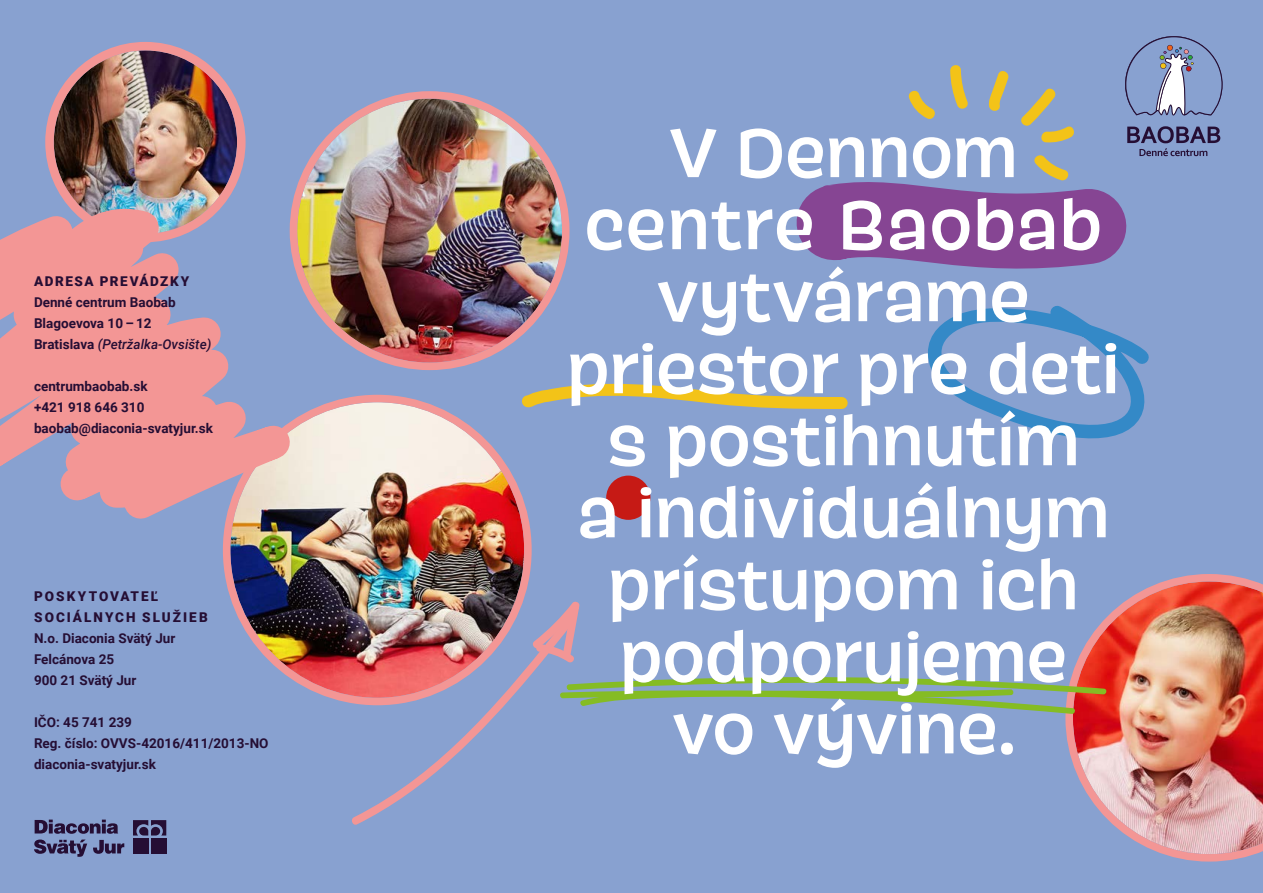
<style>
.page{position:relative;width:1263px;height:893px;background:#88a1d0}
.page>*{position:absolute;margin:0;border:0;box-sizing:border-box;transform-origin:0 0}
.t1{font:500 67.5px/72px "Pancho";letter-spacing:-.025em;color:#fff;text-align:center}
.t2{font:700 13.5px/21px "Roboto";color:#250e34}
.t3{font:900 13.5px/21px "Roboto";letter-spacing:.145em;color:#250e34}
.t4{font:900 13.5px "Roboto";letter-spacing:.115em;color:#250e34}
.s1{font-weight:500;font-style:italic}
</style>
<div class="page">
<svg style="left:950px;top:65px;width:11px;height:7px"></svg>
<img style="left:54px;top:50px;width:183px;height:184px;border-radius:92px">
<svg style="left:1126px;top:36px;width:95px;height:36px"></svg>
<img style="left:0;top:72px;width:1263px;height:790px">
<p class="t4" style="left:34px;top:272px;width:157px">ADRESA PREVÁDZKY</p>
<p class="t2" style="left:34px;top:291px;width:179px">Denné centrum Baobab<br>Blagoevova 10 – 12<br>Bratislava <span class="s1">(Petržalka-Ovsište)</span></p>
<p class="t2" style="left:34px;top:375px;width:180px">centrumbaobab.sk<br>+421 918 646 310 baobab@diaconia-svatyjur.sk</p>
<p class="t3" style="left:34px;top:585px;width:175px">POSKYTOVATEĽ<br>SOCIÁLNYCH SLUŽIEB</p>
<p class="t2" style="left:34px;top:627px;width:143px">N.o. Diaconia Svätý Jur<br>Felcánova 25<br>900 21 Svätý Jur</p>
<p class="t2" style="left:34px;top:711px;width:236px">IČO: 45 741 239<br>Reg. číslo: OVVS-42016/411/2013-NO diaconia-svatyjur.sk</p>
<h1 class="t1" style="left:566px;top:117px;width:556px">V Dennom centre Baobab vytvárame priestor pre deti s postihnutím<br>a individuálnym prístupom ich podporujeme<br>vo vývine.</h1>
</div>
